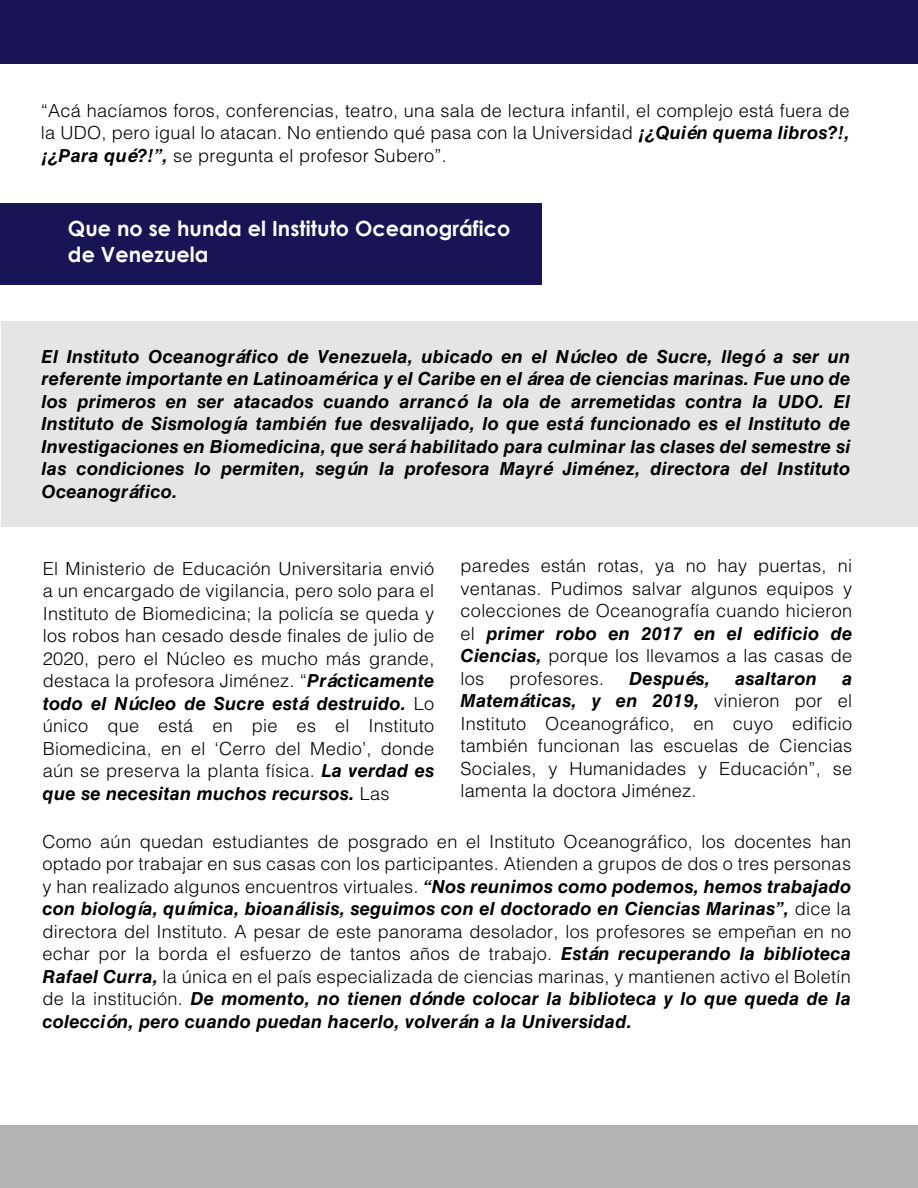
<style>
.page{position:relative;width:918px;height:1188px;background:#fff}
.page>*{position:absolute;margin:0;border:0;box-sizing:border-box;transform-origin:0 0}
.t1{font:700 21px/25.5px "Century Gothic";letter-spacing:.005em;color:#fff}
.t2{font:300 18px/22.5px "Helvetica LT Std";letter-spacing:.015em;color:#000;text-align:justify}
.t3{font:italic 700 18px/22.5px "Helvetica LT Std";letter-spacing:.015em;color:#000;text-align:justify}
.s1{font-weight:700;font-style:italic}
</style>
<div class="page">
<div style="left:0;top:203px;width:542px;height:82px;background:#181456"></div>
<div style="left:2px;top:321px;width:916px;height:205px;background:#e5e5e5"></div>
<div style="left:0;top:1126px;width:918px;height:62px;background:#b3b3b3"></div>
<div style="left:0;top:0;width:918px;height:64px;background:#181456"></div>
<p class="t2" style="left:41px;top:99px;width:810px">“Acá hacíamos foros, conferencias, teatro, una sala de lectura infantil, el complejo está fuera de la UDO, pero igual lo atacan. No entiendo qué pasa con la Universidad <span class="s1">¡¿Quién quema libros?!, ¡¿Para qué?!”,</span> se pregunta el profesor Subero”.</p>
<p class="t1" style="left:68px;top:215px;width:444px">Que no se hunda el Instituto Oceanográfico de Venezuela</p>
<p class="t3" style="left:42px;top:345px;width:810px">El Instituto Oceanográfico de Venezuela, ubicado en el Núcleo de Sucre, llegó a ser un referente importante en Latinoamérica y el Caribe en el área de ciencias marinas. Fue uno de los primeros en ser atacados cuando arrancó la ola de arremetidas contra la UDO. El Instituto de Sismología también fue desvalijado, lo que está funcionado es el Instituto de Investigaciones en Biomedicina, que será habilitado para culminar las clases del semestre si las condiciones lo permiten, según la profesora Mayré Jiménez, directora del Instituto Oceanográfico.</p>
<p class="t2" style="left:43px;top:557px;width:393px">El Ministerio de Educación Universitaria envió a un encargado de vigilancia, pero solo para el Instituto de Biomedicina; la policía se queda y los robos han cesado desde finales de julio de 2020, pero el Núcleo es mucho más grande, destaca la profesora Jiménez. “<span class="s1">Prácticamente todo el Núcleo de Sucre está destruido.</span> Lo único que está en pie es el Instituto Biomedicina, en el ‘Cerro del Medio’, donde aún se preserva la planta física. <span class="s1">La verdad es que se necesitan muchos recursos.</span> Las</p>
<p class="t2" style="left:461px;top:554px;width:393px">paredes están rotas, ya no hay puertas, ni ventanas. Pudimos salvar algunos equipos y colecciones de Oceanografía cuando hicieron el <span class="s1">primer robo en 2017 en el edificio de Ciencias,</span> porque los llevamos a las casas de los</p>
<p class="t2" style="left:510px;top:667px;width:96px">profesores.</p>
<p class="t3" style="left:629px;top:667px;width:82px">Después,</p>
<p class="t3" style="left:735px;top:667px;width:83px">asaltaron</p>
<p class="t2" style="left:461px;top:667px;width:393px;text-indent:381px"><span class="s1">a Matemáticas, y en 2019,</span> vinieron por el Instituto Oceanográfico, en cuyo edificio también funcionan las escuelas de Ciencias Sociales, y Humanidades y Educación”, se lamenta la doctora Jiménez.</p>
<p class="t2" style="left:42px;top:830px;width:810px">Como aún quedan estudiantes de posgrado en el Instituto Oceanográfico, los docentes han optado por trabajar en sus casas con los participantes. Atienden a grupos de dos o tres personas y han realizado algunos encuentros virtuales. <span class="s1">“Nos reunimos como podemos, hemos trabajado con biología, química, bioanálisis, seguimos con el doctorado en Ciencias Marinas”,</span> dice la directora del Instituto. A pesar de este panorama desolador, los profesores se empeñan en no echar por la borda el esfuerzo de tantos años de trabajo. <span class="s1">Están recuperando la biblioteca Rafael Curra,</span> la única en el país especializada de ciencias marinas, y mantienen activo el Boletín de la institución. <span class="s1">De momento, no tienen dónde colocar la biblioteca y lo que queda de la colección, pero cuando puedan hacerlo, volverán a la Universidad.</span></p>
</div>
